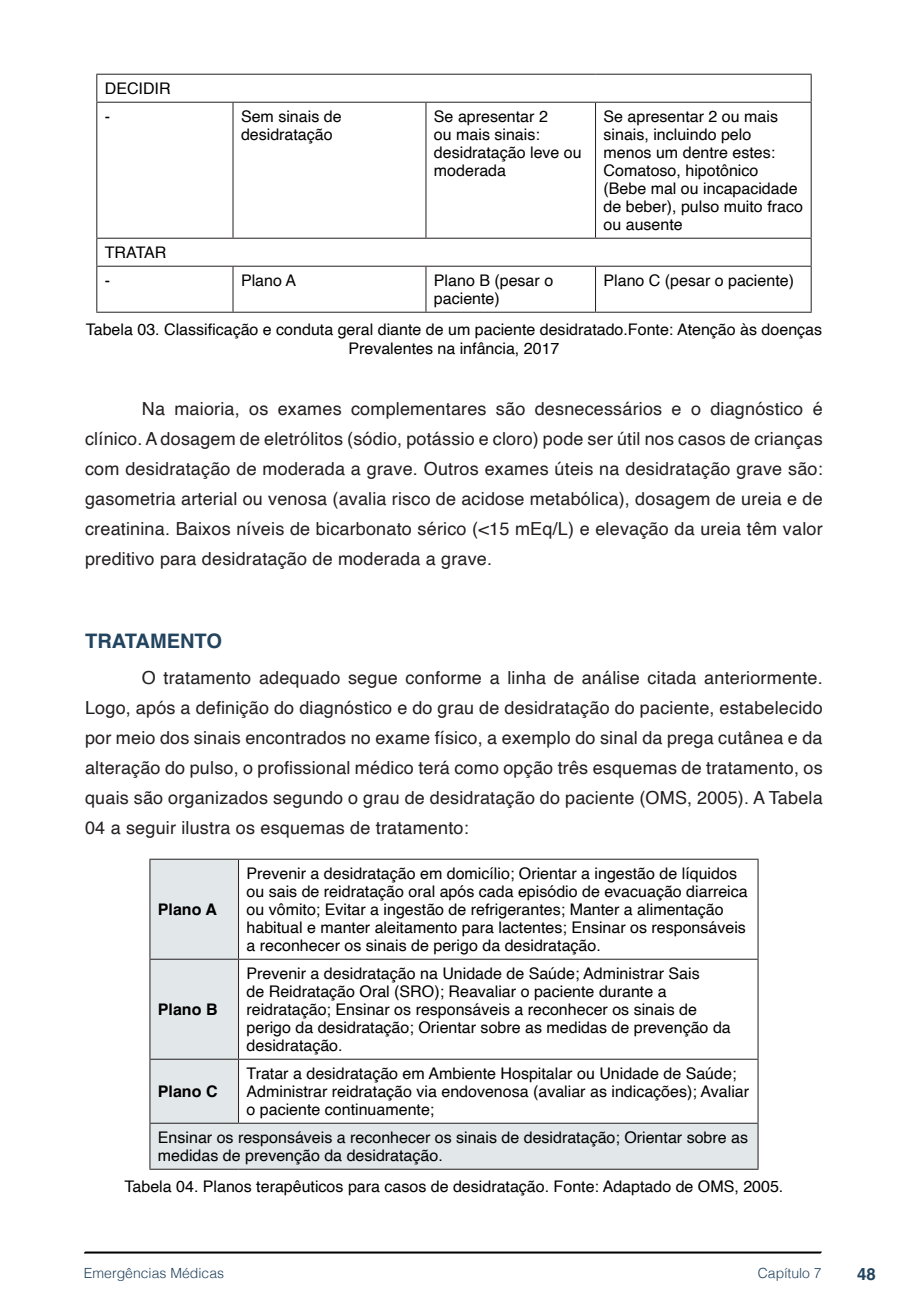
<style>
.page{position:relative;width:908px;height:1304px;background:#fff}
.page>*{position:absolute;margin:0;border:0;box-sizing:border-box;transform-origin:0 0}
.t1{font:700 20px "Helvetica";color:#23445f}
.t2{font:18px/30px "Helvetica";letter-spacing:.01em;color:#231f20;text-align:justify}
.t3{font:700 16.8px "Helvetica";color:#23445f}
.t4{font:16px/18px "Helvetica";color:#000001}
.t5{font:16px/19.2px "Helvetica";color:#000;text-align:center}
.t6{font:700 16px "Helvetica";color:#000001}
.t7{font:300 14px "Helvetica";color:#23445f}
</style>
<div class="page">
<svg style="left:84px;top:1251px;width:737px;height:3px;background:#515151"></svg>
<hr style="left:96px;top:74px;width:137px;height:1px;background:#231f20">
<svg style="left:96px;top:75px;width:1px;height:27px"></svg>
<hr style="left:233px;top:74px;width:193px;height:1px;background:#231f20">
<hr style="left:426px;top:74px;width:169px;height:1px;background:#231f20">
<hr style="left:595px;top:74px;width:216px;height:1px;background:#231f20">
<svg style="left:810px;top:75px;width:1px;height:27px"></svg>
<hr style="left:96px;top:102px;width:137px;height:1px;background:#231f20">
<hr style="left:96px;top:103px;width:1px;height:135px;background:#231f20">
<hr style="left:233px;top:102px;width:193px;height:1px;background:#231f20">
<hr style="left:232px;top:103px;width:1px;height:135px;background:#231f20">
<hr style="left:426px;top:102px;width:169px;height:1px;background:#231f20">
<hr style="left:425px;top:103px;width:1px;height:135px;background:#231f20">
<hr style="left:595px;top:102px;width:216px;height:1px;background:#231f20">
<hr style="left:594px;top:103px;width:1px;height:135px;background:#231f20">
<hr style="left:810px;top:103px;width:1px;height:135px;background:#231f20">
<hr style="left:96px;top:238px;width:137px;height:1px;background:#231f20">
<svg style="left:96px;top:239px;width:1px;height:27px"></svg>
<hr style="left:233px;top:238px;width:193px;height:1px;background:#231f20">
<hr style="left:426px;top:238px;width:169px;height:1px;background:#231f20">
<hr style="left:595px;top:238px;width:216px;height:1px;background:#231f20">
<svg style="left:810px;top:239px;width:1px;height:27px"></svg>
<hr style="left:96px;top:266px;width:137px;height:1px;background:#231f20">
<hr style="left:96px;top:267px;width:1px;height:45px;background:#231f20">
<hr style="left:233px;top:266px;width:193px;height:1px;background:#231f20">
<hr style="left:232px;top:267px;width:1px;height:45px;background:#231f20">
<hr style="left:426px;top:266px;width:169px;height:1px;background:#231f20">
<hr style="left:425px;top:267px;width:1px;height:45px;background:#231f20">
<hr style="left:595px;top:266px;width:216px;height:1px;background:#231f20">
<hr style="left:594px;top:267px;width:1px;height:45px;background:#231f20">
<hr style="left:810px;top:267px;width:1px;height:45px;background:#231f20">
<hr style="left:96px;top:312px;width:137px;height:1px;background:#231f20">
<hr style="left:233px;top:312px;width:193px;height:1px;background:#231f20">
<hr style="left:426px;top:312px;width:169px;height:1px;background:#231f20">
<hr style="left:595px;top:312px;width:216px;height:1px;background:#231f20">
<svg style="left:150px;top:860px;width:607px;height:309px"></svg>
<hr style="left:149px;top:859px;width:89px;height:1px;background:#231f20">
<hr style="left:149px;top:860px;width:1px;height:99px;background:#231f20">
<hr style="left:238px;top:859px;width:520px;height:1px;background:#231f20">
<hr style="left:238px;top:860px;width:1px;height:99px;background:#231f20">
<hr style="left:757px;top:860px;width:1px;height:99px;background:#231f20">
<hr style="left:149px;top:959px;width:89px;height:1px;background:#231f20">
<hr style="left:149px;top:960px;width:1px;height:99px;background:#231f20">
<hr style="left:238px;top:959px;width:520px;height:1px;background:#231f20">
<hr style="left:238px;top:960px;width:1px;height:99px;background:#231f20">
<hr style="left:757px;top:960px;width:1px;height:99px;background:#231f20">
<hr style="left:149px;top:1059px;width:89px;height:1px;background:#231f20">
<hr style="left:149px;top:1060px;width:1px;height:63px;background:#231f20">
<hr style="left:238px;top:1059px;width:520px;height:1px;background:#231f20">
<hr style="left:238px;top:1060px;width:1px;height:63px;background:#231f20">
<hr style="left:757px;top:1060px;width:1px;height:63px;background:#231f20">
<hr style="left:149px;top:1123px;width:89px;height:1px;background:#231f20">
<hr style="left:149px;top:1124px;width:1px;height:45px;background:#231f20">
<hr style="left:238px;top:1123px;width:520px;height:1px;background:#231f20">
<hr style="left:757px;top:1124px;width:1px;height:45px;background:#231f20">
<hr style="left:149px;top:1169px;width:89px;height:1px;background:#231f20">
<hr style="left:238px;top:1169px;width:520px;height:1px;background:#231f20">
<p class="t4" style="left:105px;top:75px;width:67px;line-height:28px">DECIDIR -</p>
<p class="t4" style="left:241px;top:108px;width:102px">Sem sinais de desidratação</p>
<p class="t4" style="left:434px;top:108px;width:149px">Se apresentar 2<br>ou mais sinais: desidratação leve ou moderada</p>
<p class="t4" style="left:603px;top:108px;width:201px">Se apresentar 2 ou mais sinais, incluindo pelo menos um dentre estes:<br>Comatoso, hipotônico (Bebe mal ou incapacidade de beber), pulso muito fraco ou ausente</p>
<p class="t4" style="left:105px;top:239px;width:63px;line-height:28px">TRATAR -</p>
<p class="t4" style="left:241px;top:272px;width:57px">Plano A</p>
<p class="t4" style="left:434px;top:272px;width:121px">Plano B (pesar o paciente)</p>
<p class="t4" style="left:603px;top:272px;width:192px">Plano C (pesar o paciente)</p>
<p class="t5" style="left:86px;top:321px;width:737px">Tabela 03. Classificação e conduta geral diante de um paciente desidratado.Fonte: Atenção às doenças<br>Prevalentes na infância, 2017</p>
<p class="t2" style="left:85px;top:394px;width:738px;text-indent:57px">Na maioria, os exames complementares são desnecessários e o diagnóstico é clínico. A dosagem de eletrólitos (sódio, potássio e cloro) pode ser útil nos casos de crianças com desidratação de moderada a grave. Outros exames úteis na desidratação grave são: gasometria arterial ou venosa (avalia risco de acidose metabólica), dosagem de ureia e de creatinina. Baixos níveis de bicarbonato sérico (&lt;15 mEq/L) e elevação da ureia têm valor preditivo para desidratação de moderada a grave.</p>
<p class="t1" style="left:85px;top:629px;width:138px">TRATAMENTO</p>
<p class="t2" style="left:85px;top:663px;width:738px;text-indent:57px">O tratamento adequado segue conforme a linha de análise citada anteriormente.<br>Logo, após a definição do diagnóstico e do grau de desidratação do paciente, estabelecido por meio dos sinais encontrados no exame físico, a exemplo do sinal da prega cutânea e da alteração do pulso, o profissional médico terá como opção três esquemas de tratamento, os quais são organizados segundo o grau de desidratação do paciente (OMS, 2005). A Tabela 04 a seguir ilustra os esquemas de tratamento:</p>
<p class="t6" style="left:158px;top:900px;width:60px">Plano A</p>
<p class="t6" style="left:158px;top:1000px;width:61px">Plano B</p>
<p class="t4" style="left:246px;top:865px;width:502px">Prevenir a desidratação em domicílio; Orientar a ingestão de líquidos ou sais de reidratação oral após cada episódio de evacuação diarreica ou vômito; Evitar a ingestão de refrigerantes; Manter a alimentação habitual e manter aleitamento para lactentes; Ensinar os responsáveis a reconhecer os sinais de perigo da desidratação.</p>
<p class="t4" style="left:246px;top:965px;width:485px">Prevenir a desidratação na Unidade de Saúde; Administrar Sais<br>de Reidratação Oral (SRO); Reavaliar o paciente durante a reidratação; Ensinar os responsáveis a reconhecer os sinais de perigo da desidratação; Orientar sobre as medidas de prevenção da desidratação.</p>
<p class="t4" style="left:246px;top:1065px;width:504px">Tratar a desidratação em Ambiente Hospitalar ou Unidade de Saúde;<br>Administrar reidratação via endovenosa (avaliar as indicações); Avaliar o paciente continuamente;</p>
<p class="t4" style="left:158px;top:1129px;width:591px">Ensinar os responsáveis a reconhecer os sinais de desidratação; Orientar sobre as medidas de prevenção da desidratação.</p>
<p class="t5" style="left:124px;top:1177px;width:660px">Tabela 04. Planos terapêuticos para casos de desidratação. Fonte: Adaptado de OMS, 2005.</p>
<p class="t6" style="left:158px;top:1082px;width:61px">Plano C</p>
<p class="t7" style="left:84px;top:1261px;width:142px">Emergências Médicas</p>
<p class="t7" style="left:757px;top:1261px;width:65px">Capítulo 7</p>
<p class="t3" style="left:856px;top:1264px;width:20px">48</p>
</div>
